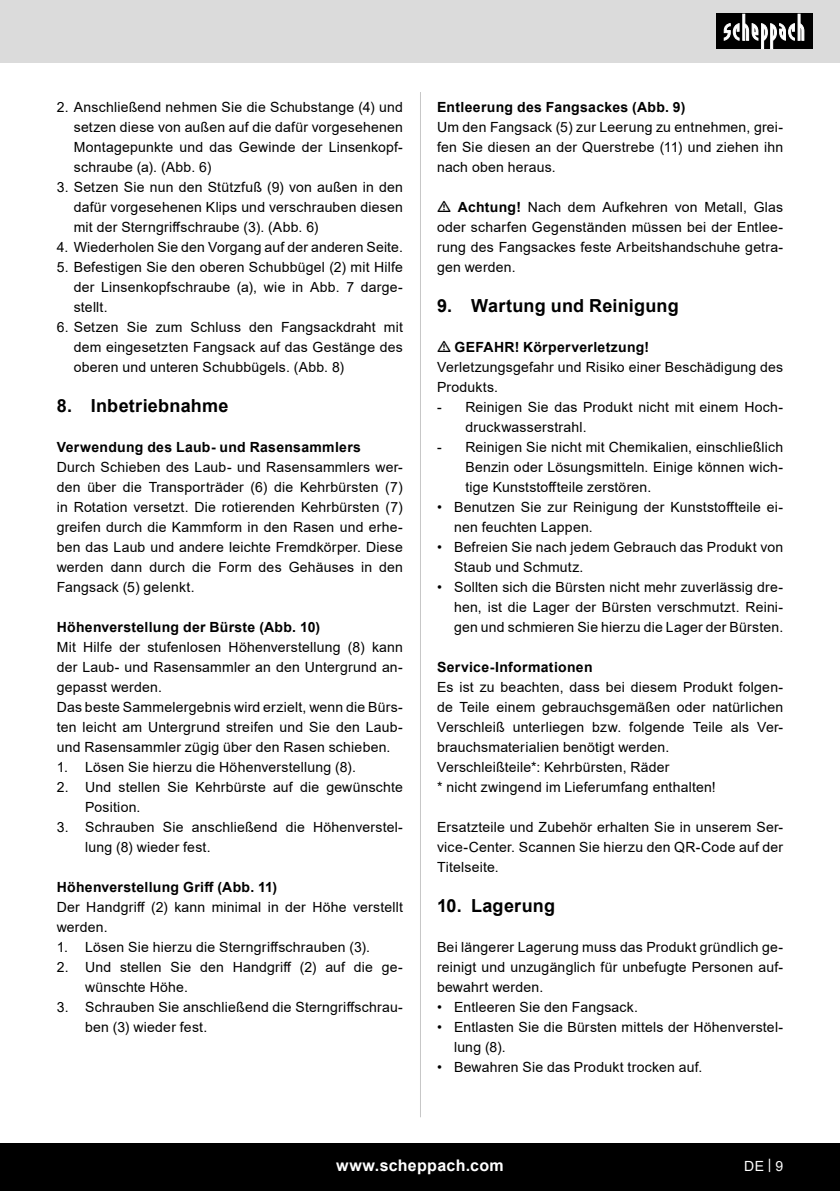
<style>
.page{position:relative;width:840px;height:1191px;background:#fff}
.page>*{position:absolute;margin:0;border:0;box-sizing:border-box;transform-origin:0 0}
.t1{font:700 18px "Arial";letter-spacing:.01em;color:#000}
.t2{font:700 16px "Arial";letter-spacing:.02em;color:#fff}
.Basiseinstellung{font:14px/20px "Arial";letter-spacing:.015em;color:#000;text-align:justify}
.Basiseinstellung-2{font:700 14px "Arial";letter-spacing:.02em;color:#000}
.t3{font:14px "Arial";color:#fff}
.s1{font-weight:700}
</style>
<div class="page">
<div style="left:0;top:0;width:839px;height:63px;background:#dbdbdb"></div>
<div style="left:0;top:1143px;width:839px;height:48px;background:#000"></div>
<div style="left:716px;top:14px;width:96px;height:35px;background:#000"></div>
<svg style="left:723px;top:14px;width:81px;height:35px"></svg>
<hr style="left:420px;top:92px;width:1px;height:1025px;background:#c7c7c7">
<p class="Basiseinstellung" style="left:74px;top:97px;width:330px;text-indent:-17px">2. Anschließend nehmen Sie die Schubstange (4) und setzen diese von außen auf die dafür vorgesehenen Montagepunkte und das Gewinde der Linsenkopf&shy;schraube (a). (Abb. 6)</p>
<p class="Basiseinstellung" style="left:74px;top:177px;width:330px;text-indent:-17px">3. Setzen Sie nun den Stützfuß (9) von außen in den dafür vorgesehenen Klips und verschrauben diesen mit der Sterngriffschraube (3). (Abb. 6)</p>
<p class="Basiseinstellung" style="left:57px;top:237px;width:347px">4. Wiederholen Sie den Vorgang auf der anderen Seite.</p>
<p class="Basiseinstellung" style="left:74px;top:257px;width:330px;text-indent:-17px">5. Befestigen Sie den oberen Schubbügel (2) mit Hilfe der Linsenkopfschraube (a), wie in Abb. 7 darge&shy;stellt.</p>
<p class="Basiseinstellung" style="left:74px;top:317px;width:330px;text-indent:-17px">6. Setzen Sie zum Schluss den Fangsackdraht mit dem eingesetzten Fangsack auf das Gestänge des oberen und unteren Schubbügels. (Abb. 8)</p>
<p class="t1" style="left:57px;top:393px;width:173px">8. Inbetriebnahme</p>
<p class="Basiseinstellung-2" style="left:57px;top:437px;width:305px">Verwendung des Laub- und Rasensammlers</p>
<p class="Basiseinstellung" style="left:57px;top:457px;width:347px">Durch Schieben des Laub- und Rasensammlers wer&shy;den über die Transporträder (6) die Kehrbürsten (7) in Rotation versetzt. Die rotierenden Kehrbürsten (7) greifen durch die Kammform in den Rasen und erhe&shy;ben das Laub und andere leichte Fremdkörper. Diese werden dann durch die Form des Gehäuses in den Fangsack (5) gelenkt.</p>
<p class="Basiseinstellung-2" style="left:57px;top:617px;width:265px">Höhenverstellung der Bürste (Abb. 10)</p>
<p class="Basiseinstellung" style="left:57px;top:637px;width:347px">Mit Hilfe der stufenlosen Höhenverstellung (8) kann der Laub- und Rasensammler an den Untergrund an&shy;gepasst werden.</p>
<p class="Basiseinstellung" style="left:57px;top:697px;width:347px">Das beste Sammelergebnis wird erzielt, wenn die Bürs&shy;ten leicht am Untergrund streifen und Sie den Laub&shy;und Rasensammler zügig über den Rasen schieben.</p>
<p class="Basiseinstellung" style="left:57px;top:757px;width:300px">1. Lösen Sie hierzu die Höhenverstellung (8).</p>
<p class="Basiseinstellung" style="left:85px;top:777px;width:319px;text-indent:-28px">2. Und stellen Sie Kehrbürste auf die gewünschte<br>Position.</p>
<p class="Basiseinstellung" style="left:85px;top:817px;width:319px;text-indent:-28px">3. Schrauben Sie anschließend die Höhenverstel&shy;lung (8) wieder fest.</p>
<p class="Basiseinstellung-2" style="left:57px;top:877px;width:222px">Höhenverstellung Griff (Abb. 11)</p>
<p class="Basiseinstellung" style="left:57px;top:897px;width:347px">Der Handgriff (2) kann minimal in der Höhe verstellt werden.</p>
<p class="Basiseinstellung" style="left:57px;top:937px;width:315px">1. Lösen Sie hierzu die Sterngriffschrauben (3).</p>
<p class="Basiseinstellung" style="left:85px;top:957px;width:319px;text-indent:-28px">2. Und stellen Sie den Handgriff (2) auf die ge&shy;wünschte Höhe.</p>
<p class="Basiseinstellung" style="left:85px;top:997px;width:319px;text-indent:-28px">3. Schrauben Sie anschließend die Sterngriffschrau&shy;ben (3) wieder fest.</p>
<p class="Basiseinstellung-2" style="left:437px;top:97px;width:250px">Entleerung des Fangsackes (Abb. 9)</p>
<p class="Basiseinstellung" style="left:437px;top:117px;width:347px">Um den Fangsack (5) zur Leerung zu entnehmen, grei&shy;fen Sie diesen an der Querstrebe (11) und ziehen ihn nach oben heraus.</p>
<p class="Basiseinstellung" style="left:437px;top:197px;width:347px;text-indent:21px"><span class="s1">Achtung!</span> Nach dem Aufkehren von Metall, Glas oder scharfen Gegenständen müssen bei der Entlee&shy;rung des Fangsackes feste Arbeitshandschuhe getra&shy;gen werden.</p>
<p class="t1" style="left:437px;top:293px;width:243px">9. Wartung und Reinigung</p>
<p class="Basiseinstellung-2" style="left:454px;top:337px;width:196px">GEFAHR! Körperverletzung!</p>
<p class="Basiseinstellung" style="left:437px;top:357px;width:347px">Verletzungsgefahr und Risiko einer Beschädigung des<br>Produkts.</p>
<p class="Basiseinstellung" style="left:465px;top:397px;width:319px;text-indent:-28px">- Reinigen Sie das Produkt nicht mit einem Hoch&shy;druckwasserstrahl.</p>
<p class="Basiseinstellung" style="left:465px;top:437px;width:319px;text-indent:-28px">- Reinigen Sie nicht mit Chemikalien, einschließlich Benzin oder Lösungsmitteln. Einige können wich&shy;tige Kunststoffteile zerstören.</p>
<p class="Basiseinstellung" style="left:454px;top:497px;width:330px;text-indent:-17px">• Benutzen Sie zur Reinigung der Kunststoffteile ei&shy;nen feuchten Lappen.</p>
<p class="Basiseinstellung" style="left:454px;top:537px;width:330px;text-indent:-17px">• Befreien Sie nach jedem Gebrauch das Produkt von<br>Staub und Schmutz.</p>
<p class="Basiseinstellung" style="left:454px;top:577px;width:330px;text-indent:-17px">• Sollten sich die Bürsten nicht mehr zuverlässig dre&shy;hen, ist die Lager der Bürsten verschmutzt. Reini&shy;gen und schmieren Sie hierzu die Lager der Bürsten.</p>
<p class="Basiseinstellung-2" style="left:437px;top:657px;width:157px">Service-Informationen</p>
<p class="Basiseinstellung" style="left:437px;top:677px;width:347px">Es ist zu beachten, dass bei diesem Produkt folgen&shy;de Teile einem gebrauchsgemäßen oder natürlichen Verschleiß unterliegen bzw. folgende Teile als Ver&shy;brauchsmaterialien benötigt werden.</p>
<p class="Basiseinstellung" style="left:437px;top:757px;width:234px">Verschleißteile*: Kehrbürsten, Räder</p>
<p class="Basiseinstellung" style="left:437px;top:777px;width:280px">* nicht zwingend im Lieferumfang enthalten!</p>
<p class="Basiseinstellung" style="left:437px;top:817px;width:347px">Ersatzteile und Zubehör erhalten Sie in unserem Ser&shy;vice-Center. Scannen Sie hierzu den QR-Code auf der Titelseite.</p>
<p class="t1" style="left:437px;top:893px;width:119px">10. Lagerung</p>
<p class="Basiseinstellung" style="left:437px;top:937px;width:347px">Bei längerer Lagerung muss das Produkt gründlich ge&shy;reinigt und unzugänglich für unbefugte Personen auf&shy;bewahrt werden.</p>
<p class="Basiseinstellung" style="left:437px;top:997px;width:202px">• Entleeren Sie den Fangsack.</p>
<p class="Basiseinstellung" style="left:454px;top:1017px;width:330px;text-indent:-17px">• Entlasten Sie die Bürsten mittels der Höhenverstel&shy;lung (8).</p>
<p class="Basiseinstellung" style="left:437px;top:1057px;width:267px">• Bewahren Sie das Produkt trocken auf.</p>
<p class="t2" style="left:336px;top:1154px;width:169px">www.scheppach.com</p>
<p class="t3" style="left:743px;top:1156px;width:40px">DE | 9</p>
</div>
